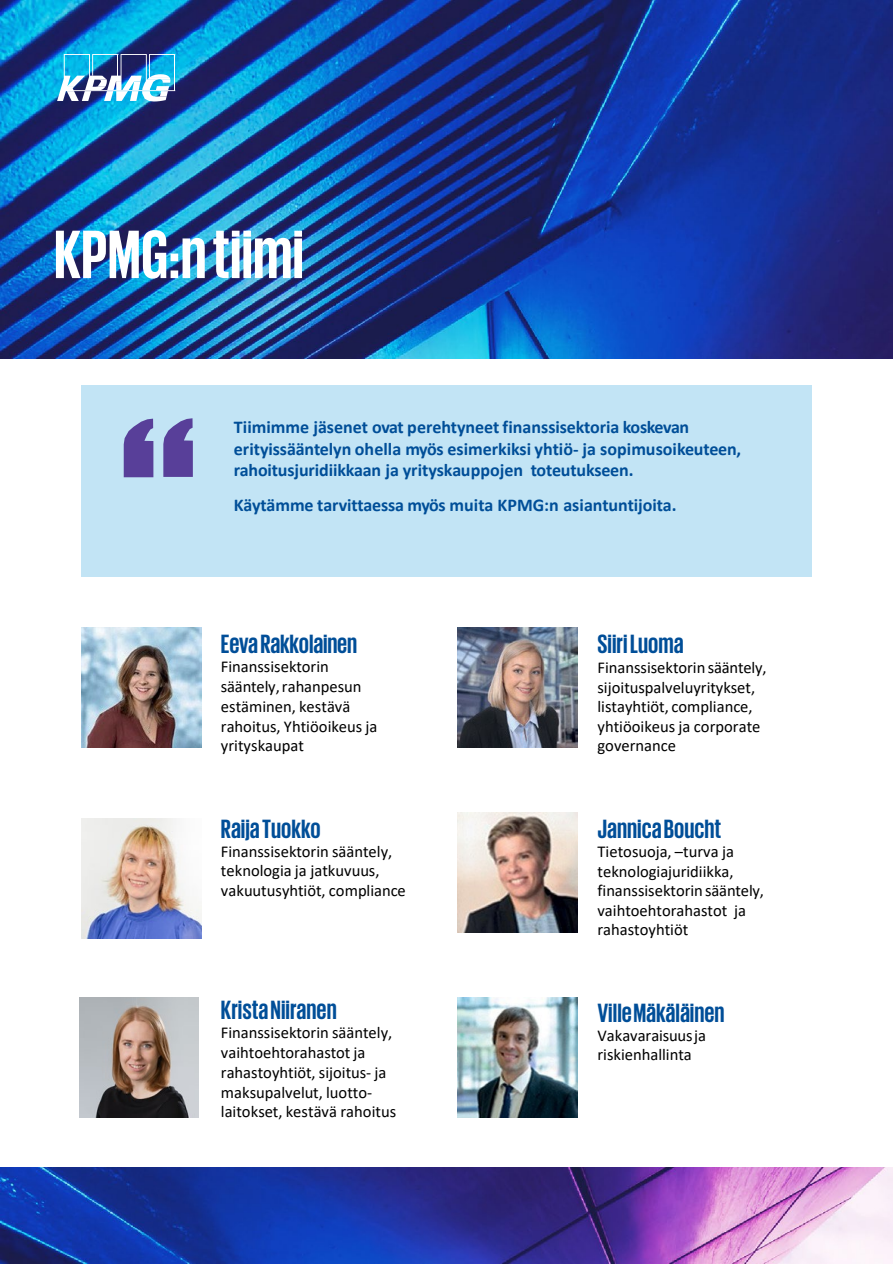
<style>
.page{position:relative;width:893px;height:1264px;background:#fff}
.page>*{position:absolute;margin:0;border:0;box-sizing:border-box;transform-origin:0 0}
.t1{font:700 69.9px "KPMG";color:#fff}
.t2{font:700 27px "KPMG";color:#004e98}
.t3{font:700 18px/21.6px "Calibri";letter-spacing:-.005em;color:#004e98}
.t4{font:16.5px/19.8px "Calibri";color:#000}
</style>
<div class="page">
<img style="left:0;top:0;width:892px;height:358px">
<img style="left:57px;top:54px;width:118px;height:47px">
<div style="left:81px;top:385px;width:731px;height:191px;background:#c2e4f5"></div>
<img style="left:81px;top:627px;width:120px;height:120px">
<img style="left:458px;top:627px;width:119px;height:120px">
<img style="left:458px;top:812px;width:119px;height:120px">
<img style="left:458px;top:997px;width:119px;height:119px">
<img style="left:0;top:1167px;width:892px;height:96px">
<svg style="left:124px;top:418px;width:29px;height:59px;background:#6859a7"></svg>
<svg style="left:163px;top:418px;width:30px;height:59px;background:#6a5ba8"></svg>
<img style="left:79px;top:997px;width:120px;height:119px">
<img style="left:81px;top:818px;width:120px;height:120px">
<h2 class="t1" style="left:54px;top:219px;width:251px">KPMG:ntiimi</h2>
<p class="t3" style="left:234px;top:416px;width:509px">Tiimimme jäsenet ovat perehtyneet finanssisektoria koskevan erityissääntelyn ohella myös esimerkiksi yhtiö- ja sopimusoikeuteen, rahoitusjuridiikkaan ja yrityskauppojen toteutukseen.</p>
<p class="t3" style="left:234px;top:494px;width:444px">Käytämme tarvittaessa myös muita KPMG:n asiantuntijoita.</p>
<p class="t2" style="left:221px;top:630px;width:138px">EevaRakkolainen</p>
<p class="t4" style="left:221px;top:656px;width:109px">Finanssisektorin</p>
<p class="t4" style="left:221px;top:676px;width:158px">sääntely,rahanpesun estäminen, kestävä rahoitus, Yhtiöoikeus ja yrityskaupat</p>
<p class="t2" style="left:221px;top:815px;width:101px">Raija Tuokko</p>
<p class="t4" style="left:221px;top:841px;width:186px">Finanssisektorin sääntely, teknologia ja jatkuvuus, vakuutusyhtiöt, compliance</p>
<p class="t2" style="left:221px;top:995px;width:117px">Krista Niiranen</p>
<p class="t4" style="left:221px;top:1021px;width:173px">Finanssisektorin sääntely,</p>
<p class="t4" style="left:221px;top:1041px;width:177px">vaihtoehtorahastot ja rahastoyhtiöt, sijoitus- ja maksupalvelut, luotto&shy;laitokset, kestävä rahoitus</p>
<p class="t2" style="left:597px;top:630px;width:88px">SiiriLuoma</p>
<p class="t4" style="left:597px;top:657px;width:171px">Finanssisektorin sääntely, sijoituspalveluyritykset, listayhtiöt, compliance, yhtiöoikeus ja corporate governance</p>
<p class="t2" style="left:597px;top:815px;width:125px">Jannica Boucht</p>
<p class="t4" style="left:597px;top:841px;width:168px;line-height:19.4px">Tietosuoja, –turva ja teknologiajuridiikka, finanssisektorin sääntely, vaihtoehtorahastot ja rahastoyhtiöt</p>
<p class="t2" style="left:597px;top:999px;width:129px">VilleMäkäläinen</p>
<p class="t4" style="left:597px;top:1025px;width:110px;line-height:19px">Vakavaraisuusja riskienhallinta</p>
</div>
